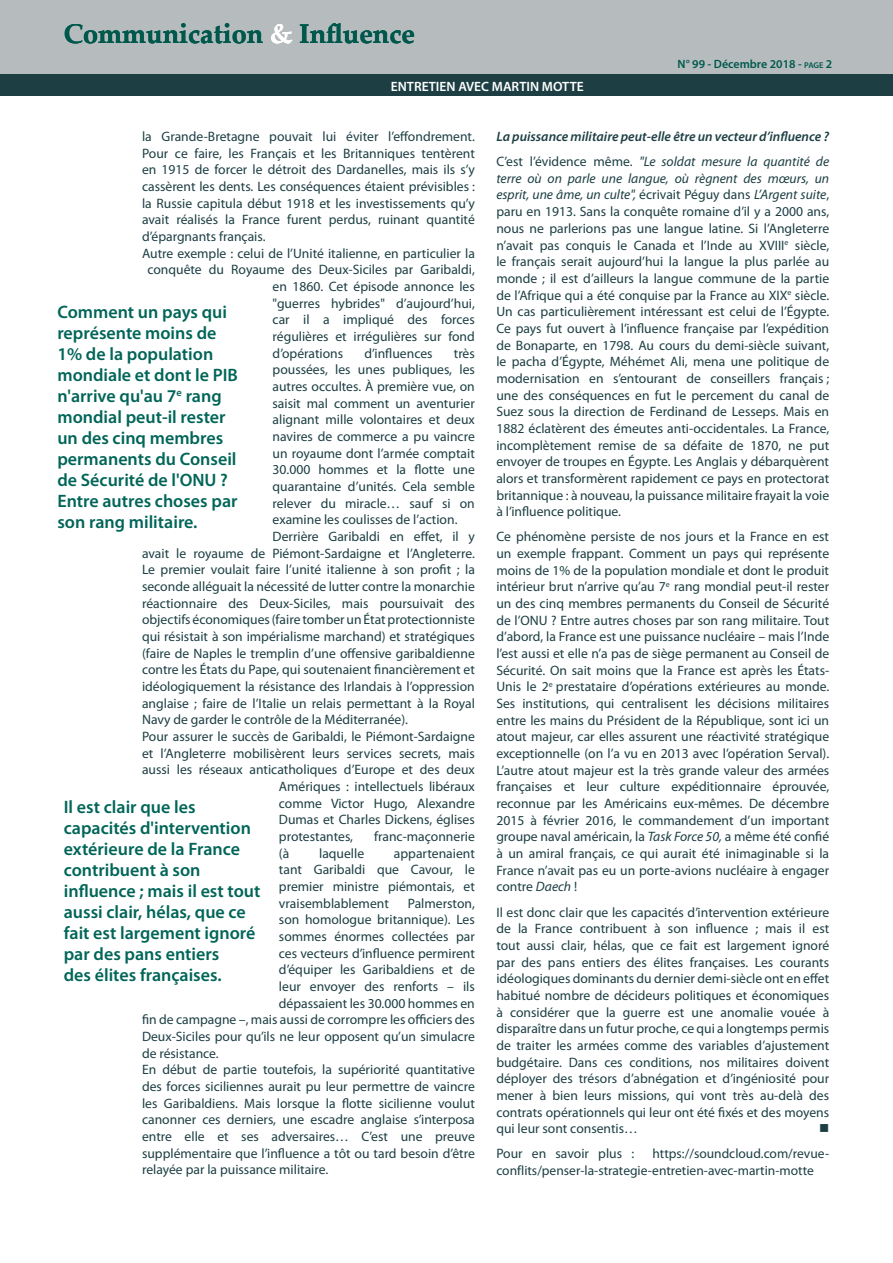
<style>
.page{position:relative;width:893px;height:1263px;background:#fff}
.page>*{position:absolute;margin:0;border:0;box-sizing:border-box;transform-origin:0 0}
.t1{font:700 27px "Palatino Linotype";color:#00584c}
.texte_exergue{font:600 18px/21px "Myriad Pro";color:#006558}
.Style_de_paragraphe{font:13.65px/16.6px "Myriad Pro";color:#1d3f44;text-align:justify}
.Style_de_paragraphe-2{font:italic 600 13.65px "Myriad Pro";color:#1d3f44}
.Style_de_paragraphe-3{font:13.65px "Wingdings";color:#1d3f44}
.Style_de_paragraphe-4{font:13.5px/16.5px "Myriad Pro";color:#1d3f44}
.t2{font:600 13.5px "Myriad Pro";color:#fff}
.t3{font:600 12px "Myriad Pro";color:#00584c}
.s1{color:#fff}
.s2{font-size:8.4px}
.s3{font-style:italic}
</style>
<div class="page">
<div style="left:0;top:0;width:893px;height:74px;background:#b6bcbe"></div>
<div style="left:0;top:75px;width:893px;height:21px;background:#1d3f44"></div>
<p class="t1" style="left:64px;top:14px;width:353px">Communication <span class="s1">&amp;</span> Influence</p>
<p class="t2" style="left:391px;top:78px;width:194px">ENTRETIEN AVEC MARTIN MOTTE</p>
<p class="t3" style="left:678px;top:56px;width:156px">N° 99 - Décembre 2018 - <span class="s2">page</span> 2</p>
<p class="Style_de_paragraphe" style="left:142px;top:128px;width:334px">la Grande-Bretagne pouvait lui éviter l’effondrement.<br>Pour ce faire, les Français et les Britanniques tentèrent en 1915 de forcer le détroit des Dardanelles, mais ils s’y cassèrent les dents. Les conséquences étaient prévisibles : la Russie capitula début 1918 et les investissements qu’y avait réalisés la France furent perdus, ruinant quantité d’épargnants français.</p>
<p class="Style_de_paragraphe" style="left:142px;top:245px;width:334px">Autre exemple : celui de l’Unité italienne, en particulier la</p>
<p class="Style_de_paragraphe" style="left:147px;top:261px;width:329px">conquête du Royaume des Deux-Siciles par Garibaldi,</p>
<p class="Style_de_paragraphe" style="left:273px;top:278px;width:204px">en 1860. Cet épisode annonce les</p>
<p class="Style_de_paragraphe" style="left:273px;top:295px;width:204px">"guerres hybrides" d’aujourd’hui,</p>
<p class="Style_de_paragraphe" style="left:273px;top:311px;width:204px">car il a impliqué des forces</p>
<p class="Style_de_paragraphe" style="left:273px;top:328px;width:204px">régulières et irrégulières sur fond</p>
<p class="Style_de_paragraphe" style="left:273px;top:345px;width:72px">d’opérations</p>
<p class="Style_de_paragraphe" style="left:364px;top:345px;width:70px">d’influences</p>
<p class="texte_exergue" style="left:57px;top:301px;width:182px">Comment un pays qui représente moins de<br>1% de la population mondiale et dont le PIB n'arrive qu'au 7<sup>e</sup> rang mondial peut-il rester un des cinq membres permanents du Conseil de Sécurité de l'ONU ?<br>Entre autres choses par son rang militaire.</p>
<p class="Style_de_paragraphe" style="left:273px;top:345px;width:204px;text-indent:181px">très poussées, les unes publiques, les autres occultes. À première vue, on saisit mal comment un aventurier alignant mille volontaires et deux navires de commerce a pu vaincre un royaume dont l’armée comptait 30.000 hommes et la flotte une quarantaine d’unités. Cela semble relever du miracle… sauf si on examine les coulisses de l’action.</p>
<p class="Style_de_paragraphe" style="left:142px;top:528px;width:334px;text-indent:131px">Derrière Garibaldi en effet, il y avait le royaume de Piémont-Sardaigne et l’Angleterre.<br>Le premier voulait faire l’unité italienne à son profit ; la seconde alléguait la nécessité de lutter contre la monarchie réactionnaire des Deux-Siciles, mais poursuivait des objectifs économiques (faire tomber un État protectionniste qui résistait à son impérialisme marchand) et stratégiques (faire de Naples le tremplin d’une offensive garibaldienne contre les États du Pape, qui soutenaient financièrement et idéologiquement la résistance des Irlandais à l’oppression anglaise ; faire de l’Italie un relais permettant à la Royal Navy de garder le contrôle de la Méditerranée).</p>
<p class="Style_de_paragraphe" style="left:142px;top:728px;width:334px">Pour assurer le succès de Garibaldi, le Piémont-Sardaigne</p>
<p class="Style_de_paragraphe" style="left:142px;top:744px;width:334px">et l’Angleterre mobilisèrent leurs services secrets, mais</p>
<p class="Style_de_paragraphe" style="left:142px;top:761px;width:334px">aussi les réseaux anticatholiques d’Europe et des deux</p>
<p class="Style_de_paragraphe" style="left:279px;top:778px;width:197px">Amériques : intellectuels libéraux</p>
<p class="Style_de_paragraphe" style="left:279px;top:794px;width:197px">comme Victor Hugo, Alexandre</p>
<p class="Style_de_paragraphe" style="left:279px;top:811px;width:197px">Dumas et Charles Dickens, églises</p>
<p class="Style_de_paragraphe" style="left:279px;top:828px;width:76px">protestantes,</p>
<p class="Style_de_paragraphe" style="left:374px;top:828px;width:102px">franc-maçonnerie</p>
<p class="Style_de_paragraphe" style="left:279px;top:844px;width:12px">(à</p>
<p class="Style_de_paragraphe" style="left:319px;top:844px;width:47px">laquelle</p>
<p class="texte_exergue" style="left:64px;top:796px;width:198px">Il est clair que les capacités d'intervention extérieure de la France contribuent à son influence ; mais il est tout aussi clair, hélas, que ce fait est largement ignoré par des pans entiers<br>des élites françaises.</p>
<p class="Style_de_paragraphe" style="left:279px;top:844px;width:197px;text-indent:115px">appartenaient tant Garibaldi que Cavour, le premier ministre piémontais, et vraisemblablement</p>
<p class="Style_de_paragraphe" style="left:408px;top:894px;width:69px">Palmerston,</p>
<p class="Style_de_paragraphe" style="left:279px;top:911px;width:197px">son homologue britannique). Les</p>
<p class="Style_de_paragraphe" style="left:279px;top:928px;width:197px">sommes énormes collectées par</p>
<p class="Style_de_paragraphe" style="left:279px;top:944px;width:197px">ces vecteurs d’influence permirent</p>
<p class="Style_de_paragraphe" style="left:279px;top:961px;width:197px">d’équiper les Garibaldiens et de</p>
<p class="Style_de_paragraphe" style="left:279px;top:978px;width:197px">leur envoyer des renforts – ils</p>
<p class="Style_de_paragraphe" style="left:279px;top:994px;width:197px">dépassaient les 30.000 hommes en</p>
<p class="Style_de_paragraphe" style="left:142px;top:1011px;width:334px">fin de campagne –, mais aussi de corrompre les officiers des</p>
<p class="Style_de_paragraphe" style="left:142px;top:1028px;width:334px">Deux-Siciles pour qu’ils ne leur opposent qu’un simulacre</p>
<p class="Style_de_paragraphe" style="left:142px;top:1044px;width:78px">de résistance.</p>
<p class="Style_de_paragraphe" style="left:142px;top:1061px;width:334px">En début de partie toutefois, la supériorité quantitative des forces siciliennes aurait pu leur permettre de vaincre les Garibaldiens. Mais lorsque la flotte sicilienne voulut canonner ces derniers, une escadre anglaise s’interposa entre elle et ses adversaires… C’est une preuve supplémentaire que l’influence a tôt ou tard besoin d’être relayée par la puissance militaire.</p>
<p class="Style_de_paragraphe-2" style="left:496px;top:128px;width:334px">La puissance militaire peut-elle être un vecteur d’influence ?</p>
<p class="Style_de_paragraphe" style="left:496px;top:153px;width:334px">C’est l’évidence même. <span class="s3">"Le soldat mesure la quantité de terre où on parle une langue, où règnent des mœurs, un esprit, une âme, un culte",</span> écrivait Péguy dans <span class="s3">L’Argent suite</span>, paru en 1913. Sans la conquête romaine d’il y a 2000 ans, nous ne parlerions pas une langue latine. Si l’Angleterre n’avait pas conquis le Canada et l’Inde au XVIII<sup>e</sup> siècle, le français serait aujourd’hui la langue la plus parlée au monde ; il est d’ailleurs la langue commune de la partie de l’Afrique qui a été conquise par la France au XIX<sup>e</sup> siècle.<br>Un cas particulièrement intéressant est celui de l’Égypte.<br>Ce pays fut ouvert à l’influence française par l’expédition de Bonaparte, en 1798. Au cours du demi-siècle suivant, le pacha d’Égypte, Méhémet Ali, mena une politique de modernisation en s’entourant de conseillers français ; une des conséquences en fut le percement du canal de Suez sous la direction de Ferdinand de Lesseps. Mais en 1882 éclatèrent des émeutes anti-occidentales. La France, incomplètement remise de sa défaite de 1870, ne put envoyer de troupes en Égypte. Les Anglais y débarquèrent alors et transformèrent rapidement ce pays en protectorat britannique : à nouveau, la puissance militaire frayait la voie à l’influence politique.</p>
<p class="Style_de_paragraphe" style="left:496px;top:528px;width:334px">Ce phénomène persiste de nos jours et la France en est un exemple frappant. Comment un pays qui représente moins de 1% de la population mondiale et dont le produit intérieur brut n’arrive qu’au 7<sup>e</sup> rang mondial peut-il rester un des cinq membres permanents du Conseil de Sécurité de l’ONU ? Entre autres choses par son rang militaire. Tout d’abord, la France est une puissance nucléaire – mais l’Inde l’est aussi et elle n’a pas de siège permanent au Conseil de Sécurité. On sait moins que la France est après les États-Unis le 2<sup>e</sup> prestataire d’opérations extérieures au monde.<br>Ses institutions, qui centralisent les décisions militaires entre les mains du Président de la République, sont ici un atout majeur, car elles assurent une réactivité stratégique exceptionnelle (on l’a vu en 2013 avec l’opération Serval).<br>L’autre atout majeur est la très grande valeur des armées françaises et leur culture expéditionnaire éprouvée, reconnue par les Américains eux-mêmes. De décembre 2015 à février 2016, le commandement d’un important groupe naval américain, la <span class="s3">Task Force 50,</span> a même été confié à un amiral français, ce qui aurait été inimaginable si la France n’avait pas eu un porte-avions nucléaire à engager contre <span class="s3">Daech</span> !</p>
<p class="Style_de_paragraphe" style="left:496px;top:903px;width:334px">Il est donc clair que les capacités d’intervention extérieure de la France contribuent à son influence ; mais il est tout aussi clair, hélas, que ce fait est largement ignoré par des pans entiers des élites françaises. Les courants idéologiques dominants du dernier demi-siècle ont en effet habitué nombre de décideurs politiques et économiques à considérer que la guerre est une anomalie vouée à disparaître dans un futur proche, ce qui a longtemps permis de traiter les armées comme des variables d’ajustement budgétaire. Dans ces conditions, nos militaires doivent déployer des trésors d’abnégation et d’ingéniosité pour mener à bien leurs missions, qui vont très au-delà des contrats opérationnels qui leur ont été fixés et des moyens qui leur sont consentis…</p>
<p class="Style_de_paragraphe-3" style="left:819px;top:1121px;width:12px">■</p>
<p class="Style_de_paragraphe" style="left:496px;top:1145px;width:139px">Pour en savoir plus :</p>
<p class="Style_de_paragraphe-4" style="left:496px;top:1145px;width:334px;text-indent:156px">https://soundcloud.com/revue&shy;conflits/penser-la-strategie-entretien-avec-martin-motte</p>
</div>
